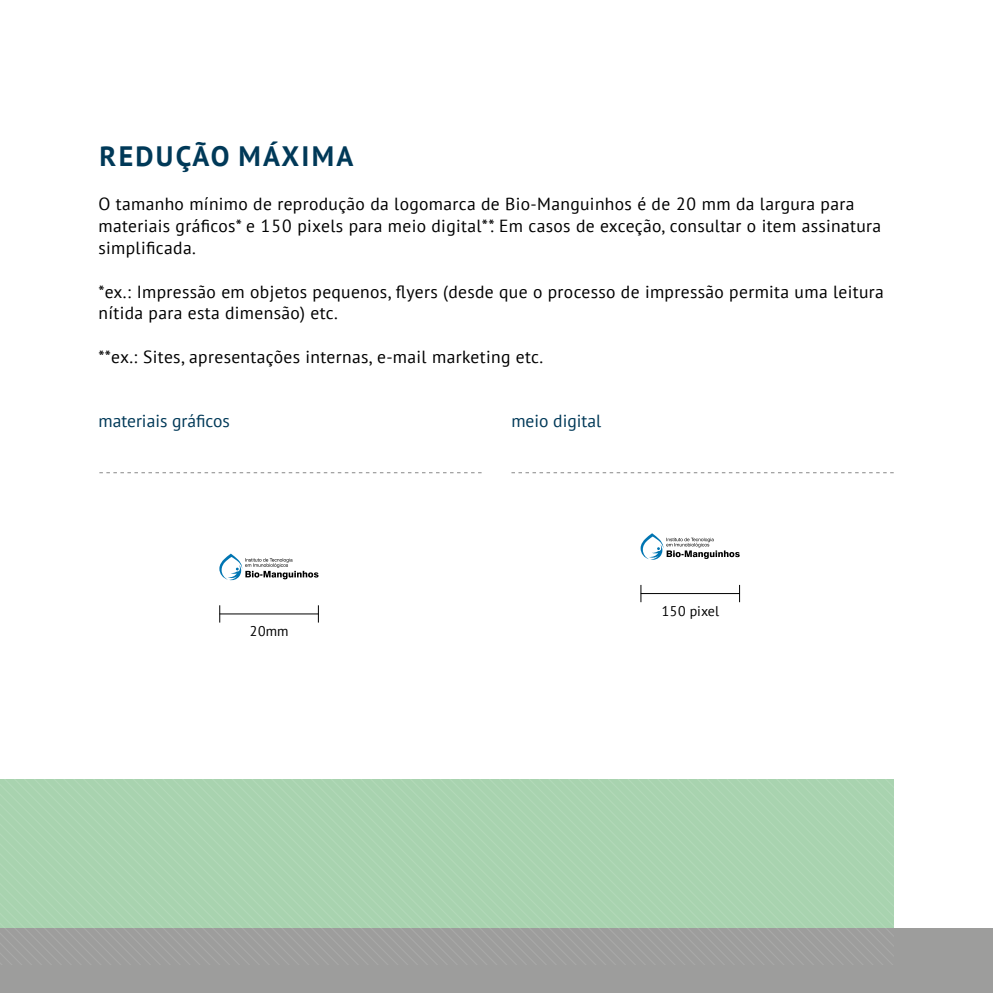
<style>
.page{position:relative;width:993px;height:993px;background:#fff}
.page>*{position:absolute;margin:0;border:0;box-sizing:border-box;transform-origin:0 0}
.t1{font:700 28px "PT Sans";letter-spacing:.08em;color:#003958}
.t2{font:17.5px/21.9px "PT Sans";letter-spacing:.02em;color:#000}
.t3{font:17.5px "PT Sans";color:#003958}
.t4{font:14px "PT Sans";color:#000}
</style>
<div class="page">
<svg style="left:219px;top:553px;width:99px;height:27px"></svg>
<svg style="left:219px;top:605px;width:1px;height:17px"></svg>
<svg style="left:318px;top:605px;width:1px;height:17px"></svg>
<hr style="left:219px;top:613px;width:99px;height:1px;background:#000">
<svg style="left:640px;top:533px;width:99px;height:26px"></svg>
<svg style="left:640px;top:585px;width:1px;height:17px"></svg>
<svg style="left:739px;top:584px;width:1px;height:18px"></svg>
<hr style="left:640px;top:593px;width:99px;height:1px;background:#000">
<div style="left:0;top:928px;width:992px;height:64px;background:#9d9d9c"></div>
<svg style="left:0;top:779px;width:893px;height:184px"></svg>
<svg style="left:99px;top:472px;width:382px;height:1px"></svg>
<svg style="left:511px;top:472px;width:382px;height:1px"></svg>
<h1 class="t1" style="left:100px;top:138px;width:255px">REDUÇÃO MÁXIMA</h1>
<p class="t2" style="left:98px;top:192px;width:784px">O tamanho mínimo de reprodução da logomarca de Bio-Manguinhos é de 20 mm da largura para materiais gráficos* e 150 pixels para meio digital**. Em casos de exceção, consultar o item assinatura simplificada.</p>
<p class="t2" style="left:98px;top:280px;width:786px">*ex.: Impressão em objetos pequenos, flyers (desde que o processo de impressão permita uma leitura nítida para esta dimensão) etc.</p>
<p class="t2" style="left:98px;top:345px;width:446px">**ex.: Sites, apresentações internas, e-mail marketing etc.</p>
<p class="t3" style="left:98px;top:410px;width:133px">materiais gráficos</p>
<p class="t3" style="left:511px;top:410px;width:91px">meio digital</p>
<p class="t4" style="left:249px;top:622px;width:41px">20mm</p>
<p class="t4" style="left:661px;top:602px;width:59px">150 pixel</p>
</div>
